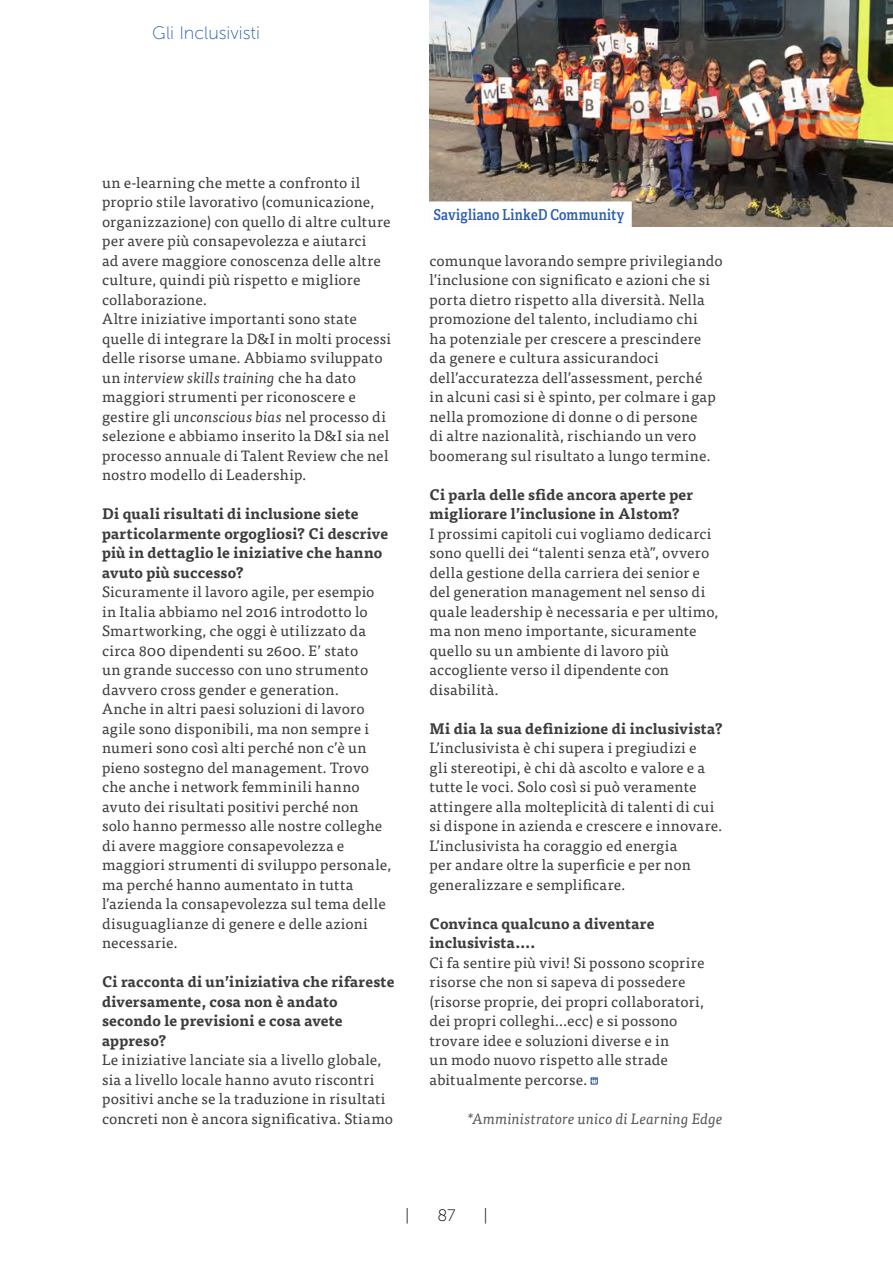
<style>
.page{position:relative;width:893px;height:1263px;background:#fff}
.page>*{position:absolute;margin:0;border:0;box-sizing:border-box;transform-origin:0 0}
.t1{font:18px "Museo Sans 100";letter-spacing:-.005em;color:#2d5db1}
.t2{font:16.5px "Museo Sans 100";color:#000}
.t3{font:15px/19.5px "Tisa Pro";letter-spacing:.015em;color:#3c3c3b}
.t4{font:700 15px/19.5px "Tisa Pro";letter-spacing:.01em;color:#3c3c3b}
.t5{font:italic 15px "Tisa Pro";letter-spacing:.005em;color:#575756}
.t6{font:15px "Adelle Condensed Sb";letter-spacing:.015em;color:#2d5db1}
.s1{font-style:italic}
</style>
<div class="page">
<svg style="left:591px;top:1077px;width:7px;height:8px"></svg>
<img style="left:429px;top:0;width:464px;height:227px">
<div style="left:429px;top:201px;width:203px;height:26px;background:#fff"></div>
<p class="t1" style="left:152px;top:23px;width:109px">Gli Inclusivisti</p>
<p class="t3" style="left:102px;top:172px;width:291px">un e-learning che mette a confronto il proprio stile lavorativo (comunicazione, organizzazione) con quello di altre culture per avere più consapevolezza e aiutarci<br>ad avere maggiore conoscenza delle altre culture, quindi più rispetto e migliore collaborazione.<br>Altre iniziative importanti sono state quelle di integrare la D&amp;I in molti processi delle risorse umane. Abbiamo sviluppato un <span class="s1">interview skills training</span> che ha dato maggiori strumenti per riconoscere e gestire gli <span class="s1">unconscious bias</span> nel processo di selezione e abbiamo inserito la D&amp;I sia nel processo annuale di Talent Review che nel nostro modello di Leadership.</p>
<p class="t4" style="left:102px;top:503px;width:288px">Di quali risultati di inclusione siete particolarmente orgogliosi? Ci descrive più in dettaglio le iniziative che hanno avuto più successo?</p>
<p class="t3" style="left:102px;top:581px;width:291px">Sicuramente il lavoro agile, per esempio in Italia abbiamo nel 2016 introdotto lo Smartworking, che oggi è utilizzato da circa 800 dipendenti su 2600. E’ stato<br>un grande successo con uno strumento davvero cross gender e generation.<br>Anche in altri paesi soluzioni di lavoro agile sono disponibili, ma non sempre i numeri sono così alti perché non c’è un pieno sostegno del management. Trovo che anche i network femminili hanno avuto dei risultati positivi perché non<br>solo hanno permesso alle nostre colleghe di avere maggiore consapevolezza e maggiori strumenti di sviluppo personale, ma perché hanno aumentato in tutta l’azienda la consapevolezza sul tema delle disuguaglianze di genere e delle azioni necessarie.</p>
<p class="t4" style="left:102px;top:971px;width:294px">Ci racconta di un’iniziativa che rifareste diversamente, cosa non è andato secondo le previsioni e cosa avete appreso?</p>
<p class="t3" style="left:102px;top:1049px;width:293px">Le iniziative lanciate sia a livello globale, sia a livello locale hanno avuto riscontri positivi anche se la traduzione in risultati concreti non è ancora significativa. Stiamo</p>
<p class="t6" style="left:433px;top:204px;width:192px">Savigliano LinkeD Community</p>
<p class="t3" style="left:429px;top:250px;width:295px">comunque lavorando sempre privilegiando l’inclusione con significato e azioni che si porta dietro rispetto alla diversità. Nella promozione del talento, includiamo chi<br>ha potenziale per crescere a prescindere<br>da genere e cultura assicurandoci dell’accuratezza dell’assessment, perché<br>in alcuni casi si è spinto, per colmare i gap nella promozione di donne o di persone<br>di altre nazionalità, rischiando un vero boomerang sul risultato a lungo termine.</p>
<p class="t4" style="left:429px;top:484px;width:265px">Ci parla delle sfide ancora aperte per migliorare l’inclusione in Alstom?</p>
<p class="t3" style="left:429px;top:523px;width:290px">I prossimi capitoli cui vogliamo dedicarci sono quelli dei “talenti senza età”, ovvero della gestione della carriera dei senior e del generation management nel senso di quale leadership è necessaria e per ultimo, ma non meno importante, sicuramente quello su un ambiente di lavoro più accogliente verso il dipendente con disabilità.</p>
<p class="t4" style="left:429px;top:718px;width:295px">Mi dia la sua definizione di inclusivista?</p>
<p class="t3" style="left:429px;top:737px;width:295px">L’inclusivista è chi supera i pregiudizi e<br>gli stereotipi, è chi dà ascolto e valore e a tutte le voci. Solo così si può veramente attingere alla molteplicità di talenti di cui si dispone in azienda e crescere e innovare.<br>L’inclusivista ha coraggio ed energia<br>per andare oltre la superficie e per non generalizzare e semplificare.</p>
<p class="t4" style="left:429px;top:913px;width:227px">Convinca qualcuno a diventare inclusivista….</p>
<p class="t3" style="left:429px;top:952px;width:276px">Ci fa sentire più vivi! Si possono scoprire risorse che non si sapeva di possedere (risorse proprie, dei propri collaboratori, dei propri colleghi…ecc) e si possono trovare idee e soluzioni diverse e in<br>un modo nuovo rispetto alle strade abitualmente percorse.</p>
<p class="t5" style="left:468px;top:1107px;width:257px">*Amministratore unico di Learning Edge</p>
<p class="t2" style="left:405px;top:1207px;width:6px">|</p>
<p class="t2" style="left:437px;top:1207px;width:20px">87</p>
<p class="t2" style="left:483px;top:1207px;width:6px">|</p>
</div>
